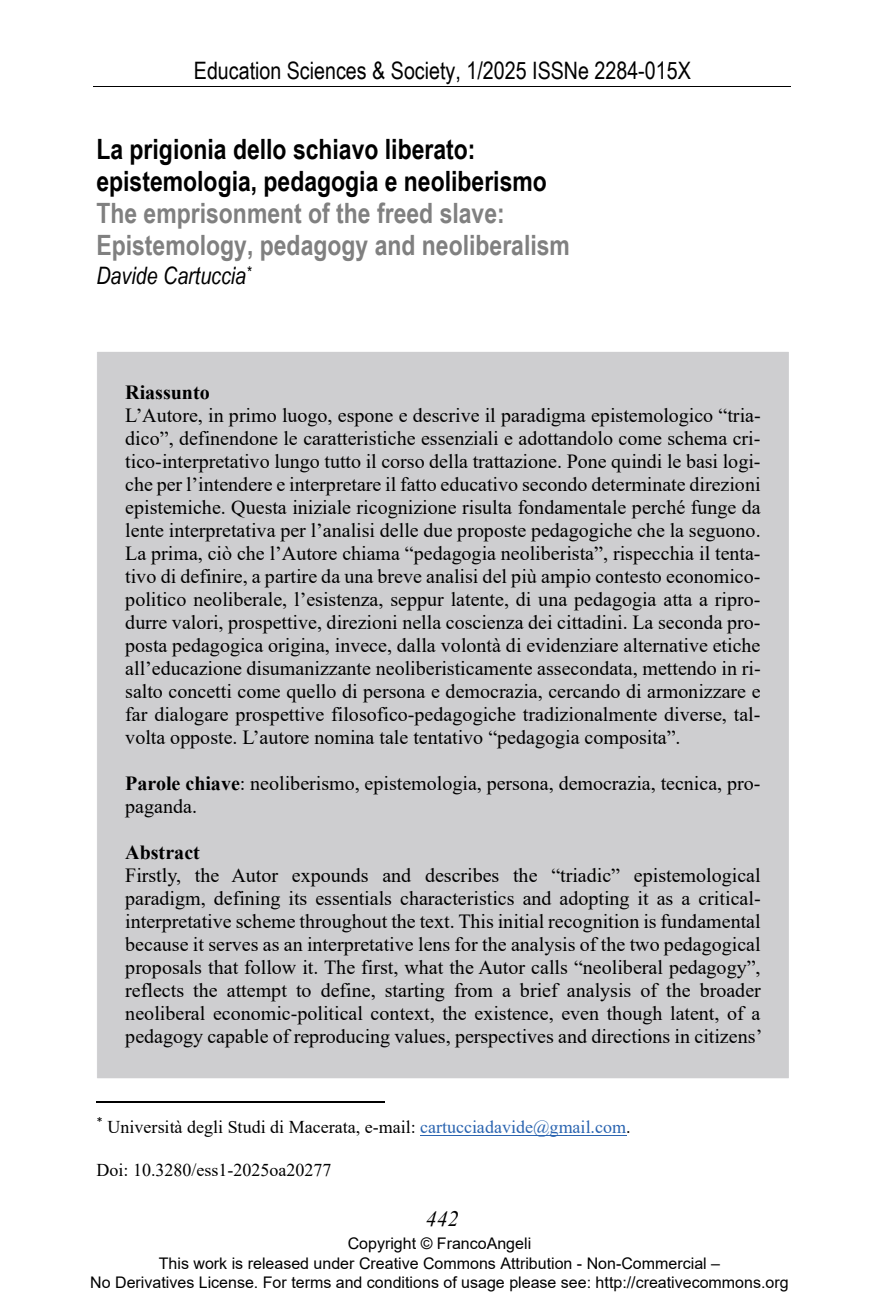
<style>
.page{position:relative;width:879px;height:1305px;background:#fff}
.page>*{position:absolute;margin:0;border:0;box-sizing:border-box;transform-origin:0 0}
.t1{font:700 28px/32.2px "Arial Narrow";color:#000}
.t2{font:700 28px/32.2px "Arial Narrow";color:#808080}
.t3{font:24px "Arial Narrow";color:#000}
.t4{font:italic 24px "Arial Narrow";color:#000}
.t5{font:italic 22px "Times New Roman";color:#000}
.t6{font:20px/23px "Times New Roman";color:#000;text-align:justify}
.t7{font:700 20px "Times New Roman";color:#000}
.t8{font:18px "Times New Roman";color:#000}
.t9{font:16px/19.2px "Arial";color:#000;text-align:center}
.s1{font-weight:700}
.s2{color:#2a64b0}
</style>
<div class="page">
<hr style="left:93px;top:86px;width:698px;height:1px;background:#000">
<hr style="left:96px;top:1101px;width:288px;height:1px;background:#000">
<hr style="left:420px;top:1134px;width:206px;height:1px;background:#2a64b0">
<div style="left:97px;top:351px;width:692px;height:727px;background:#ceced0"></div>
<p class="t3" style="left:194px;top:57px;width:498px">Education Sciences &amp; Society, 1/2025 ISSNe 2284-015X</p>
<h1 class="t1" style="left:96px;top:133px;width:452px">La prigionia dello schiavo liberato: epistemologia, pedagogia e neoliberismo</h1>
<h1 class="t2" style="left:96px;top:197px;width:475px">The emprisonment of the freed slave:<br>Epistemology, pedagogy and neoliberalism</h1>
<p class="t4" style="left:96px;top:261px;width:156px">Davide Cartuccia<sup>*</sup></p>
<p class="t7" style="left:125px;top:381px;width:86px">Riassunto</p>
<p class="t6" style="left:125px;top:403px;width:637px">L’Autore, in primo luogo, espone e descrive il paradigma epistemologico “tria&shy;dico”, definendone le caratteristiche essenziali e adottandolo come schema cri&shy;tico-interpretativo lungo tutto il corso della trattazione. Pone quindi le basi logi&shy;che per l’intendere e interpretare il fatto educativo secondo determinate direzioni epistemiche. Questa iniziale ricognizione risulta fondamentale perché funge da lente interpretativa per l’analisi delle due proposte pedagogiche che la seguono.<br>La prima, ciò che l’Autore chiama “pedagogia neoliberista”, rispecchia il tenta&shy;tivo di definire, a partire da una breve analisi del più ampio contesto economico&shy;politico neoliberale, l’esistenza, seppur latente, di una pedagogia atta a ripro&shy;durre valori, prospettive, direzioni nella coscienza dei cittadini. La seconda pro&shy;posta pedagogica origina, invece, dalla volontà di evidenziare alternative etiche all’educazione disumanizzante neoliberisticamente assecondata, mettendo in ri&shy;salto concetti come quello di persona e democrazia, cercando di armonizzare e far dialogare prospettive filosofico-pedagogiche tradizionalmente diverse, tal&shy;volta opposte. L’autore nomina tale tentativo “pedagogia composita”.</p>
<p class="t6" style="left:125px;top:771px;width:637px"><span class="s1">Parole chiave</span>: neoliberismo, epistemologia, persona, democrazia, tecnica, pro&shy;paganda.</p>
<p class="t7" style="left:125px;top:841px;width:76px">Abstract</p>
<p class="t6" style="left:125px;top:863px;width:638px">Firstly, the Autor expounds and describes the “triadic” epistemological paradigm, defining its essentials characteristics and adopting it as a critical&shy;interpretative scheme throughout the text. This initial recognition is fundamental because it serves as an interpretative lens for the analysis of the two pedagogical proposals that follow it. The first, what the Autor calls “neoliberal pedagogy”, reflects the attempt to define, starting from a brief analysis of the broader neoliberal economic-political context, the existence, even though latent, of a pedagogy capable of reproducing values, perspectives and directions in citizens’</p>
<p class="t8" style="left:96px;top:1116px;width:535px"><sup>*</sup> Università degli Studi di Macerata, e-mail: <span class="s2">cartucciadavide@gmail.com</span>.</p>
<p class="t8" style="left:96px;top:1159px;width:237px">Doi: 10.3280/ess1-2025oa20277</p>
<p class="t5" style="left:426px;top:1206px;width:35px">442</p>
<p class="t9" style="left:90px;top:1233px;width:700px">Copyright © FrancoAngeli<br>This work is released under Creative Commons Attribution - Non-Commercial –<br>No Derivatives License. For terms and conditions of usage please see: http://creativecommons.org</p>
</div>
